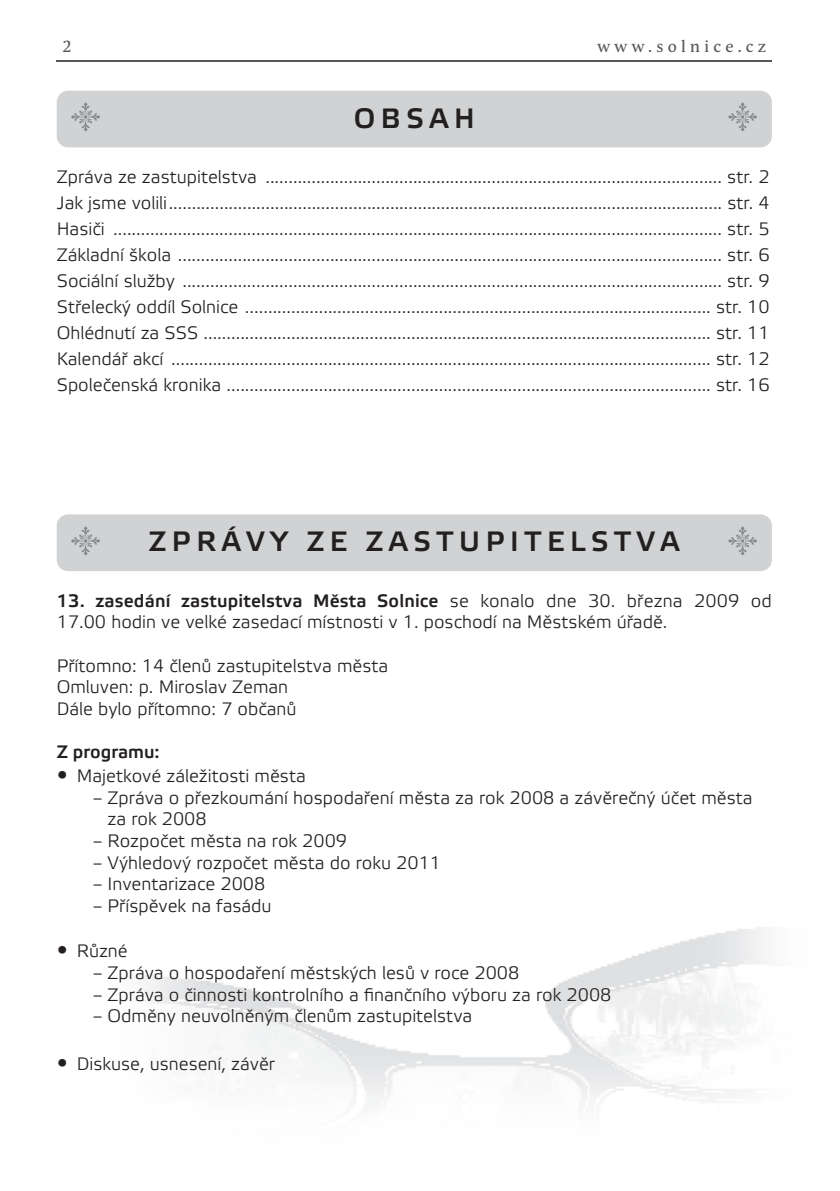
<style>
.page{position:relative;width:840px;height:1191px;background:#fff}
.page>*{position:absolute;margin:0;border:0;box-sizing:border-box;transform-origin:0 0}
.t1{font:28px "Etelka Medium Pro";letter-spacing:.2em;color:#231f20}
.t2{font:18px/26px "Etelka Light Pro";color:#231f20}
.t3{font:700 18px "Etelka Light Pro";color:#231f20}
.t4{font:16px "Andulka Text Pro";letter-spacing:.27em;color:#57585a}
.s1{font-weight:700}
</style>
<div class="page">
<img style="left:143px;top:927px;width:623px;height:177px">
<hr style="left:57px;top:61px;width:714px;height:1px;background:#57585a">
<div style="left:57px;top:91px;width:714px;height:56px;background:#d1d2d4;border-radius:11px"></div>
<div style="left:57px;top:514px;width:714px;height:57px;background:#d1d2d4;border-radius:11px"></div>
<p class="t4" style="left:62px;top:41px;width:10px">2</p>
<p class="t4" style="left:597px;top:41px;width:170px">www.solnice.cz</p>
<h1 class="t1" style="left:353px;top:108px;width:123px">OBSAH</h1>
<p class="t2" style="left:57px;top:166px;width:714px;text-align:justify">Zpráva ze zastupitelstva ................................................................................................... str. 2<br>Jak jsme volili........................................................................................................................ str. 4<br>Hasiči .................................................................................................................................... str. 5<br>Základní škola ...................................................................................................................... str. 6<br>Sociální služby ..................................................................................................................... str. 9<br>Střelecký oddíl Solnice ..................................................................................................... str. 10<br>Ohlédnutí za SSS .............................................................................................................. str. 11<br>Kalendář akcí ..................................................................................................................... str. 12<br>Společenská kronika ......................................................................................................... str. 16</p>
<h1 class="t1" style="left:149px;top:531px;width:532px">ZPRÁVY ZE ZASTUPITELSTVA</h1>
<p class="t2" style="left:57px;top:591px;width:716px;line-height:21.6px"><span class="s1">13. zasedání zastupitelstva Města Solnice</span> se konalo dne 30. března 2009 od<br>17.00 hodin ve velké zasedací místnosti v 1. poschodí na Městském úřadě.</p>
<p class="t2" style="left:57px;top:656px;width:333px;line-height:21.6px">Přítomno: 14 členů zastupitelstva města<br>Omluven: p. Miroslav Zeman<br>Dále bylo přítomno: 7 občanů</p>
<p class="t3" style="left:57px;top:745px;width:104px">Z programu:</p>
<p class="t2" style="left:77px;top:764px;width:230px">Majetkové záležitosti města</p>
<p class="t2" style="left:107px;top:788px;width:646px;line-height:21.6px;text-indent:-15px">– Zpráva o přezkoumání hospodaření města za rok 2008 a závěrečný účet města za rok 2008</p>
<p class="t2" style="left:93px;top:829px;width:256px">– Rozpočet města na rok 2009</p>
<p class="t2" style="left:93px;top:851px;width:349px">– Výhledový rozpočet města do roku 2011</p>
<p class="t2" style="left:93px;top:872px;width:174px">– Inventarizace 2008</p>
<p class="t2" style="left:93px;top:894px;width:180px">– Příspěvek na fasádu</p>
<p class="t2" style="left:77px;top:939px;width:52px">Různé</p>
<p class="t2" style="left:93px;top:961px;width:428px">– Zpráva o hospodaření městských lesů v roce 2008</p>
<p class="t2" style="left:93px;top:983px;width:520px">– Zpráva o činnosti kontrolního a finančního výboru za rok 2008</p>
<p class="t2" style="left:93px;top:1004px;width:381px">– Odměny neuvolněným členům zastupitelstva</p>
<p class="t2" style="left:77px;top:1052px;width:200px">Diskuse, usnesení, závěr</p>
</div>
